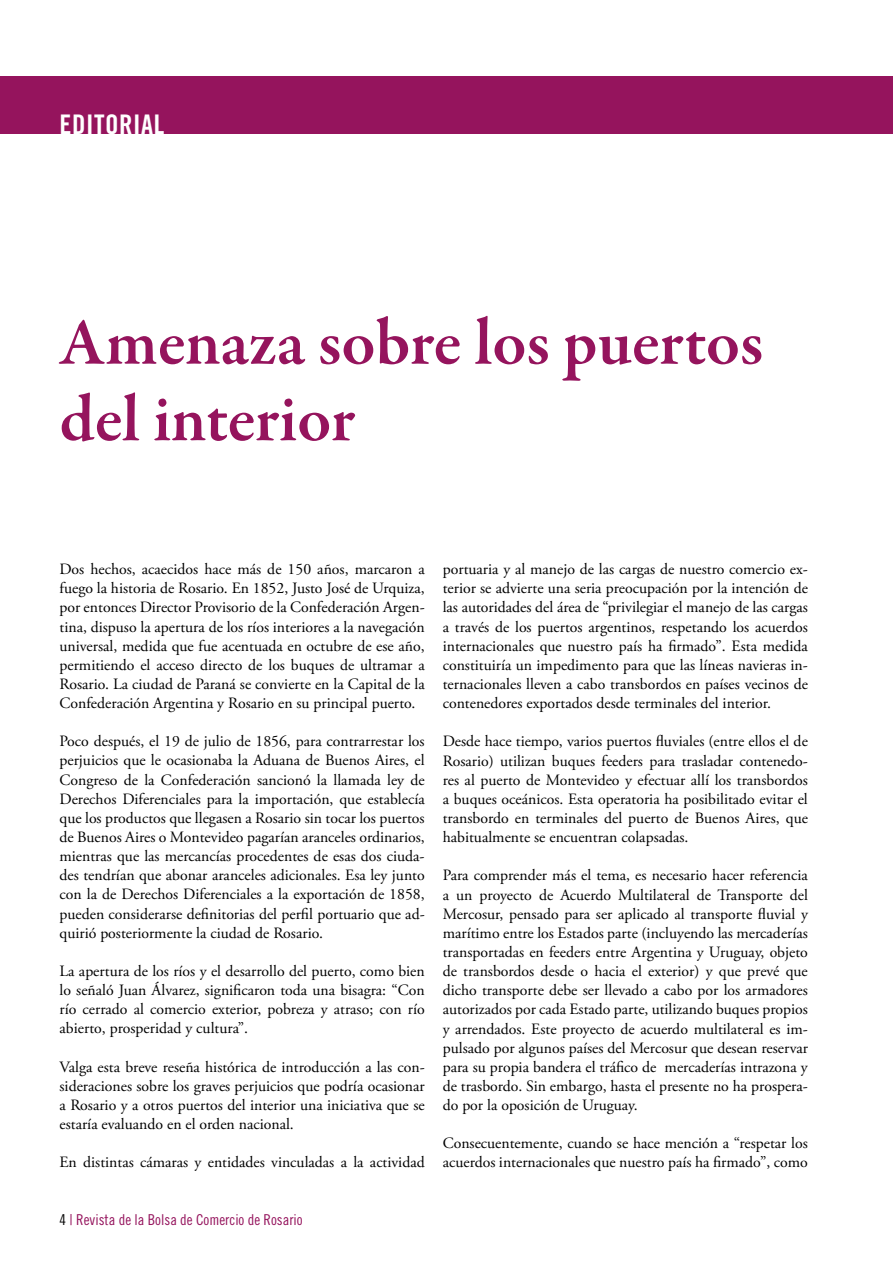
<style>
.page{position:relative;width:893px;height:1263px;background:#fff}
.page>*{position:absolute;margin:0;border:0;box-sizing:border-box;transform-origin:0 0}
.t1{font:600 67.5px/76.5px "Garamond Premr Pro";color:#95145d}
.t2{font:27px "Trade Gothic LT Std Bd Cn 20";letter-spacing:.02em;color:#fff}
.t3{font:15.75px/19.2px "Adobe Garamond Pro";color:#000;text-align:justify}
.t4{font:15px "Trade Gothic LT Std Cn 18";color:#95145d}
.s1{color:#000}
</style>
<div class="page">
<div style="left:0;top:77px;width:893px;height:57px;background:#95145d"></div>
<h2 class="t2" style="left:60px;top:108px;width:106px">EDITORIAL</h2>
<h1 class="t1" style="left:60px;top:305px;width:705px">Amenaza sobre los puertos del interior</h1>
<p class="t3" style="left:60px;top:560px;width:367px">Dos hechos, acaecidos hace más de 150 años, marcaron a fuego la historia de Rosario. En 1852, Justo José de Urquiza, por entonces Director Provisorio de la Confederación Argen&shy;tina, dispuso la apertura de los ríos interiores a la navegación universal, medida que fue acentuada en octubre de ese año, permitiendo el acceso directo de los buques de ultramar a Rosario. La ciudad de Paraná se convierte en la Capital de la Confederación Argentina y Rosario en su principal puerto.</p>
<p class="t3" style="left:60px;top:732px;width:367px">Poco después, el 19 de julio de 1856, para contrarrestar los perjuicios que le ocasionaba la Aduana de Buenos Aires, el Congreso de la Confederación sancionó la llamada ley de Derechos Diferenciales para la importación, que establecía que los productos que llegasen a Rosario sin tocar los puertos de Buenos Aires o Montevideo pagarían aranceles ordinarios, mientras que las mercancías procedentes de esas dos ciuda&shy;des tendrían que abonar aranceles adicionales. Esa ley junto con la de Derechos Diferenciales a la exportación de 1858, pueden considerarse definitorias del perfil portuario que ad&shy;quirió posteriormente la ciudad de Rosario.</p>
<p class="t3" style="left:60px;top:962px;width:367px">La apertura de los ríos y el desarrollo del puerto, como bien lo señaló Juan Álvarez, significaron toda una bisagra: “Con río cerrado al comercio exterior, pobreza y atraso; con río abierto, prosperidad y cultura”.</p>
<p class="t3" style="left:60px;top:1058px;width:367px">Valga esta breve reseña histórica de introducción a las con&shy;sideraciones sobre los graves perjuicios que podría ocasionar a Rosario y a otros puertos del interior una iniciativa que se estaría evaluando en el orden nacional.</p>
<p class="t3" style="left:60px;top:1153px;width:367px">En distintas cámaras y entidades vinculadas a la actividad</p>
<p class="t4" style="left:60px;top:1210px;width:245px"><span class="s1">4</span> | Revista de la Bolsa de Comercio de Rosario</p>
<p class="t3" style="left:443px;top:560px;width:367px">portuaria y al manejo de las cargas de nuestro comercio ex&shy;terior se advierte una seria preocupación por la intención de las autoridades del área de “privilegiar el manejo de las cargas a través de los puertos argentinos, respetando los acuerdos internacionales que nuestro país ha firmado”. Esta medida constituiría un impedimento para que las líneas navieras in&shy;ternacionales lleven a cabo transbordos en países vecinos de contenedores exportados desde terminales del interior.</p>
<p class="t3" style="left:443px;top:732px;width:367px">Desde hace tiempo, varios puertos fluviales (entre ellos el de Rosario) utilizan buques feeders para trasladar contenedo&shy;res al puerto de Montevideo y efectuar allí los transbordos a buques oceánicos. Esta operatoria ha posibilitado evitar el transbordo en terminales del puerto de Buenos Aires, que habitualmente se encuentran colapsadas.</p>
<p class="t3" style="left:443px;top:866px;width:367px">Para comprender más el tema, es necesario hacer referencia a un proyecto de Acuerdo Multilateral de Transporte del Mercosur, pensado para ser aplicado al transporte fluvial y marítimo entre los Estados parte (incluyendo las mercaderías transportadas en feeders entre Argentina y Uruguay, objeto de transbordos desde o hacia el exterior) y que prevé que dicho transporte debe ser llevado a cabo por los armadores autorizados por cada Estado parte, utilizando buques propios y arrendados. Este proyecto de acuerdo multilateral es im&shy;pulsado por algunos países del Mercosur que desean reservar para su propia bandera el tráfico de mercaderías intrazona y de trasbordo. Sin embargo, hasta el presente no ha prospera&shy;do por la oposición de Uruguay.</p>
<p class="t3" style="left:443px;top:1134px;width:367px">Consecuentemente, cuando se hace mención a “respetar los acuerdos internacionales que nuestro país ha firmado”, como</p>
</div>
